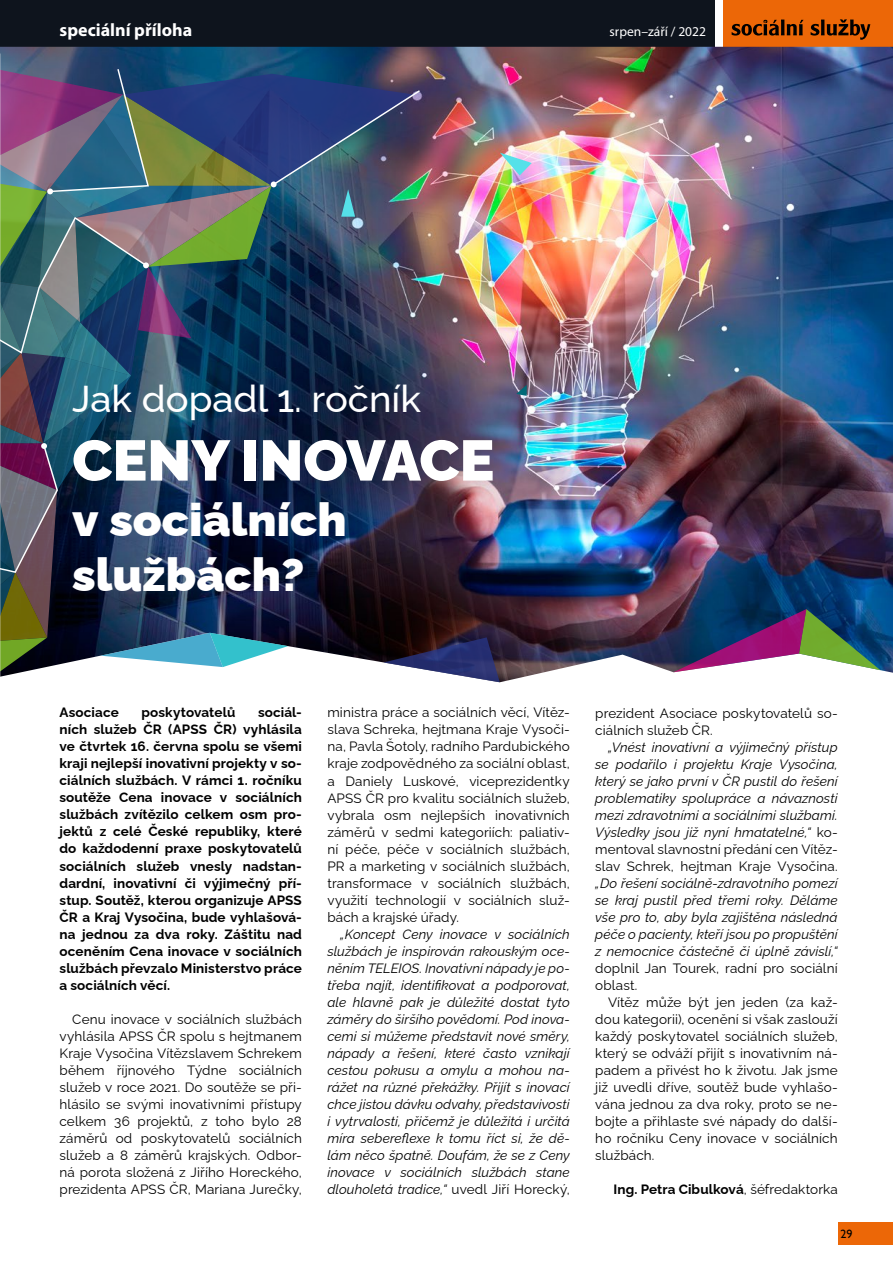
<style>
.page{position:relative;width:893px;height:1263px;background:#fff}
.page>*{position:absolute;margin:0;border:0;box-sizing:border-box;transform-origin:0 0}
.t1{font:900 57px "Raleway";color:#fff}
.t2{font:900 46.05px/55.2px "Raleway";color:#fff}
.t3{font:500 37.35px "Raleway";color:#fff}
.t4{font:700 18px "Myriad Pro";color:#fff}
.t5{font:13.5px/17px "Raleway";letter-spacing:.01em;color:#000;text-align:justify}
.t6{font:italic 13.5px/17px "Raleway";letter-spacing:.01em;color:#000;text-align:justify}
.t7{font:700 13.5px/17px "Raleway";letter-spacing:.01em;color:#000;text-align:justify}
.t8{font:13.5px "Myriad Pro";color:#fff}
.t9{font:12px "Gill Sans";color:#000}
.s1{font-style:normal}
.s2{font-weight:400}
</style>
<div class="page">
<div style="left:0;top:0;width:715px;height:47px;background:#0e141d"></div>
<div style="left:723px;top:0;width:170px;height:47px;background:#ec6707"></div>
<div style="left:838px;top:1222px;width:55px;height:23px;background:#ec6707"></div>
<svg style="left:732px;top:19px;width:138px;height:21px"></svg>
<img style="left:0;top:47px;width:893px;height:628px">
<svg style="left:673px;top:576px;width:207px;height:99px;background:#475677"></svg>
<img style="left:0;top:59px;width:532px;height:624px">
<h3 class="t4" style="left:60px;top:18px;width:134px">speciální příloha</h3>
<p class="t8" style="left:610px;top:23px;width:98px">srpen–září / 2022</p>
<h3 class="t3" style="left:72px;top:369px;width:350px">Jak dopadl 1. ročník</h3>
<h1 class="t1" style="left:72px;top:415px;width:424px">CENY INOVACE</h1>
<h2 class="t2" style="left:72px;top:487px;width:276px">v sociálních službách?</h2>
<p class="t7" style="left:60px;top:703px;width:61px">Asociace</p>
<p class="t7" style="left:141px;top:703px;width:95px">poskytovatelů</p>
<p class="t7" style="left:60px;top:703px;width:244px;text-indent:198px">sociál&shy;ních služeb ČR (APSS ČR) vyhlásila ve čtvrtek 16. června spolu se všemi kraji nejlepší inovativní projekty v so&shy;ciálních službách. V rámci 1. ročníku soutěže Cena inovace v sociálních službách zvítězilo celkem osm pro&shy;jektů z celé České republiky, které do každodenní praxe poskytovatelů sociálních služeb vnesly nadstan&shy;dardní, inovativní či výjimečný pří&shy;stup. Soutěž, kterou organizuje APSS ČR a Kraj Vysočina, bude vyhlašová&shy;na jednou za dva roky. Záštitu nad oceněním Cena inovace v sociálních službách převzalo Ministerstvo práce a sociálních věcí.</p>
<p class="t5" style="left:60px;top:1009px;width:244px;text-indent:13px">Cenu inovace v sociálních službách vyhlásila APSS ČR spolu s hejtmanem Kraje Vysočina Vítězslavem Schrekem během říjnového Týdne sociálních služeb v roce 2021. Do soutěže se při&shy;hlásilo se svými inovativními přístupy celkem 36 projektů, z toho bylo 28 záměrů od poskytovatelů sociálních služeb a 8 záměrů krajských. Odbor&shy;ná porota složená z Jiřího Horeckého, prezidenta APSS ČR, Mariana Jurečky,</p>
<p class="t5" style="left:327px;top:703px;width:244px">ministra práce a sociálních věcí, Vítěz&shy;slava Schreka, hejtmana Kraje Vysoči&shy;na, Pavla Šotoly, radního Pardubického kraje zodpovědného za sociální oblast, a Daniely Luskové, viceprezidentky APSS ČR pro kvalitu sociálních služeb, vybrala osm nejlepších inovativních záměrů v sedmi kategoriích: paliativ&shy;ní péče, péče v sociálních službách, PR a marketing v sociálních službách, transformace v sociálních službách, využití technologií v sociálních služ&shy;bách a krajské úřady.</p>
<p class="t6" style="left:327px;top:924px;width:244px;text-indent:13px">„Koncept Ceny inovace v sociálních službách je inspirován rakouským oce&shy;něním TELEIOS. Inovativní nápady je po&shy;třeba najít, identifikovat a podporovat, ale hlavně pak je důležité dostat tyto záměry do širšího povědomí. Pod inova&shy;cemi si můžeme představit nové směry, nápady a řešení, které často vznikají cestou pokusu a omylu a mohou na&shy;rážet na různé překážky. Přijít s inovací chce jistou dávku odvahy, představivosti i vytrvalosti, přičemž je důležitá i určitá míra sebereflexe k tomu říct si, že dě&shy;lám něco špatně. Doufám, že se z Ceny inovace v sociálních službách stane dlouholetá tradice,“ <span class="s1">uvedl Jiří Horecký,</span></p>
<p class="t5" style="left:595px;top:703px;width:244px">prezident Asociace poskytovatelů so&shy;ciálních služeb ČR.</p>
<p class="t6" style="left:595px;top:737px;width:244px;text-indent:13px">„Vnést inovativní a výjimečný přístup se podařilo i projektu Kraje Vysočina, který se jako první v ČR pustil do řešení problematiky spolupráce a návaznosti mezi zdravotními a sociálními službami.<br>Výsledky jsou již nyní hmatatelné,“ <span class="s1">ko&shy;mentoval slavnostní předání cen Vítěz&shy;slav Schrek, hejtman Kraje Vysočina.</span></p>
<p class="t6" style="left:595px;top:873px;width:244px">„Do řešení sociálně-zdravotního pomezí se kraj pustil před třemi roky. Děláme vše pro to, aby byla zajištěna následná péče o pacienty, kteří jsou po propuštění z nemocnice částečně či úplně závislí,“</p>
<p class="t5" style="left:595px;top:958px;width:244px">doplnil Jan Tourek, radní pro sociální oblast.</p>
<p class="t5" style="left:595px;top:992px;width:244px;text-indent:13px">Vítěz může být jen jeden (za kaž&shy;dou kategorii), ocenění si však zaslouží každý poskytovatel sociálních služeb, který se odváží přijít s inovativním ná&shy;padem a přivést ho k životu. Jak jsme již uvedli dříve, soutěž bude vyhlašo&shy;vána jednou za dva roky, proto se ne&shy;bojte a přihlaste své nápady do další&shy;ho ročníku Ceny inovace v sociálních službách.</p>
<p class="t7" style="left:613px;top:1179px;width:226px">Ing. Petra Cibulková<span class="s2">, šéfredaktorka</span></p>
<p class="t9" style="left:841px;top:1227px;width:13px">29</p>
</div>
